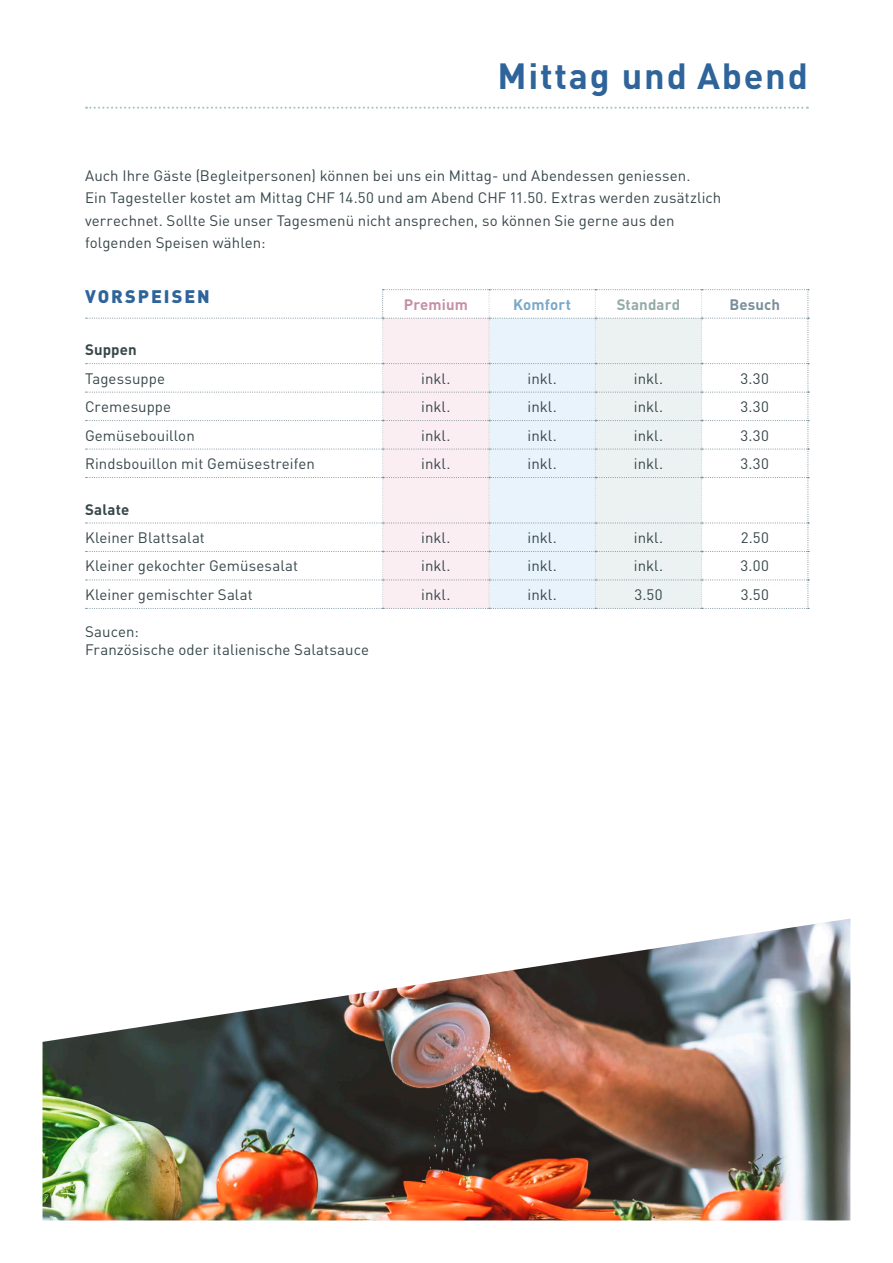
<style>
.page{position:relative;width:893px;height:1263px;background:#fff}
.page>*{position:absolute;margin:0;border:0;box-sizing:border-box;transform-origin:0 0}
._04_Obertitel{font:700 36px "DINOT";letter-spacing:.05em;color:#2f649b}
._03_Grundtext_Tabelle{font:900 18px "DINOT";letter-spacing:.11em;color:#2f649b}
._03_Grundtext_Tabelle-2{font:15px/18px "DINOT";letter-spacing:.005em;color:#37474a}
._02_Grundtext_10_15{font:15px/22.5px "DINOT";letter-spacing:.005em;color:#37474a}
._03_Grundtext_Tabelle-3{font:700 15px "DINOT";letter-spacing:.01em;color:#37474a}
._03_Grundtext_Tabelle-4{font:700 15px "DINOT";letter-spacing:.01em;color:#93aba6}
._03_Grundtext_Tabelle-5{font:700 15px "DINOT";letter-spacing:.005em;color:#c490a5}
._03_Grundtext_Tabelle-6{font:700 15px "DINOT";letter-spacing:.01em;color:#79a8c6}
._03_Grundtext_Tabelle-7{font:700 15px "DINOT";letter-spacing:.01em;color:#7a8f9a}
</style>
<div class="page">
<img style="left:43px;top:918px;width:807px;height:302px">
<svg style="left:86px;top:289px;width:723px;height:320px"></svg>
<svg style="left:86px;top:107px;width:722px;height:2px"></svg>
<p class="_04_Obertitel" style="left:497px;top:48px;width:312px">Mittag und Abend</p>
<p class="_02_Grundtext_10_15" style="left:85px;top:163px;width:638px">Auch Ihre Gäste (Begleitpersonen) können bei uns ein Mittag- und Abendessen geniessen.<br>Ein Tagesteller kostet am Mittag CHF 14.50 und am Abend CHF 11.50. Extras werden zusätzlich verrechnet. Sollte Sie unser Tagesmenü nicht ansprechen, so können Sie gerne aus den folgenden Speisen wählen:</p>
<p class="_03_Grundtext_Tabelle" style="left:85px;top:282px;width:126px">VORSPEISEN</p>
<p class="_03_Grundtext_Tabelle-5" style="left:404px;top:292px;width:66px">Premium</p>
<p class="_03_Grundtext_Tabelle-6" style="left:513px;top:292px;width:59px">Komfort</p>
<p class="_03_Grundtext_Tabelle-4" style="left:617px;top:292px;width:65px">Standard</p>
<p class="_03_Grundtext_Tabelle-7" style="left:729px;top:292px;width:52px">Besuch</p>
<p class="_03_Grundtext_Tabelle-3" style="left:85px;top:338px;width:53px">Suppen</p>
<p class="_03_Grundtext_Tabelle-2" style="left:85px;top:368px;width:82px">Tagessuppe</p>
<p class="_03_Grundtext_Tabelle-2" style="left:421px;top:368px;width:31px">inkl.</p>
<p class="_03_Grundtext_Tabelle-2" style="left:528px;top:368px;width:31px">inkl.</p>
<p class="_03_Grundtext_Tabelle-2" style="left:634px;top:368px;width:31px">inkl.</p>
<p class="_03_Grundtext_Tabelle-2" style="left:741px;top:368px;width:30px">3.30</p>
<p class="_03_Grundtext_Tabelle-2" style="left:85px;top:397px;width:88px">Cremesuppe</p>
<p class="_03_Grundtext_Tabelle-2" style="left:421px;top:397px;width:31px">inkl.</p>
<p class="_03_Grundtext_Tabelle-2" style="left:528px;top:397px;width:31px">inkl.</p>
<p class="_03_Grundtext_Tabelle-2" style="left:634px;top:397px;width:31px">inkl.</p>
<p class="_03_Grundtext_Tabelle-2" style="left:741px;top:397px;width:30px">3.30</p>
<p class="_03_Grundtext_Tabelle-2" style="left:85px;top:425px;width:111px">Gemüsebouillon</p>
<p class="_03_Grundtext_Tabelle-2" style="left:421px;top:425px;width:31px">inkl.</p>
<p class="_03_Grundtext_Tabelle-2" style="left:528px;top:425px;width:31px">inkl.</p>
<p class="_03_Grundtext_Tabelle-2" style="left:634px;top:425px;width:31px">inkl.</p>
<p class="_03_Grundtext_Tabelle-2" style="left:741px;top:425px;width:30px">3.30</p>
<p class="_03_Grundtext_Tabelle-2" style="left:85px;top:454px;width:231px">Rindsbouillon mit Gemüsestreifen</p>
<p class="_03_Grundtext_Tabelle-2" style="left:421px;top:454px;width:31px">inkl.</p>
<p class="_03_Grundtext_Tabelle-2" style="left:528px;top:454px;width:31px">inkl.</p>
<p class="_03_Grundtext_Tabelle-2" style="left:634px;top:454px;width:31px">inkl.</p>
<p class="_03_Grundtext_Tabelle-2" style="left:741px;top:454px;width:30px">3.30</p>
<p class="_03_Grundtext_Tabelle-3" style="left:85px;top:497px;width:46px">Salate</p>
<p class="_03_Grundtext_Tabelle-2" style="left:85px;top:528px;width:121px">Kleiner Blattsalat</p>
<p class="_03_Grundtext_Tabelle-2" style="left:421px;top:528px;width:31px">inkl.</p>
<p class="_03_Grundtext_Tabelle-2" style="left:528px;top:528px;width:31px">inkl.</p>
<p class="_03_Grundtext_Tabelle-2" style="left:634px;top:528px;width:31px">inkl.</p>
<p class="_03_Grundtext_Tabelle-2" style="left:741px;top:528px;width:30px">2.50</p>
<p class="_03_Grundtext_Tabelle-2" style="left:85px;top:556px;width:214px">Kleiner gekochter Gemüsesalat</p>
<p class="_03_Grundtext_Tabelle-2" style="left:421px;top:556px;width:31px">inkl.</p>
<p class="_03_Grundtext_Tabelle-2" style="left:528px;top:556px;width:31px">inkl.</p>
<p class="_03_Grundtext_Tabelle-2" style="left:634px;top:556px;width:31px">inkl.</p>
<p class="_03_Grundtext_Tabelle-2" style="left:741px;top:556px;width:30px">3.00</p>
<p class="_03_Grundtext_Tabelle-2" style="left:85px;top:584px;width:169px">Kleiner gemischter Salat</p>
<p class="_03_Grundtext_Tabelle-2" style="left:421px;top:584px;width:31px">inkl.</p>
<p class="_03_Grundtext_Tabelle-2" style="left:528px;top:584px;width:31px">inkl.</p>
<p class="_03_Grundtext_Tabelle-2" style="left:634px;top:584px;width:30px">3.50</p>
<p class="_03_Grundtext_Tabelle-2" style="left:741px;top:584px;width:30px">3.50</p>
<p class="_03_Grundtext_Tabelle-2" style="left:85px;top:621px;width:285px">Saucen:<br>Französische oder italienische Salatsauce</p>
</div>
